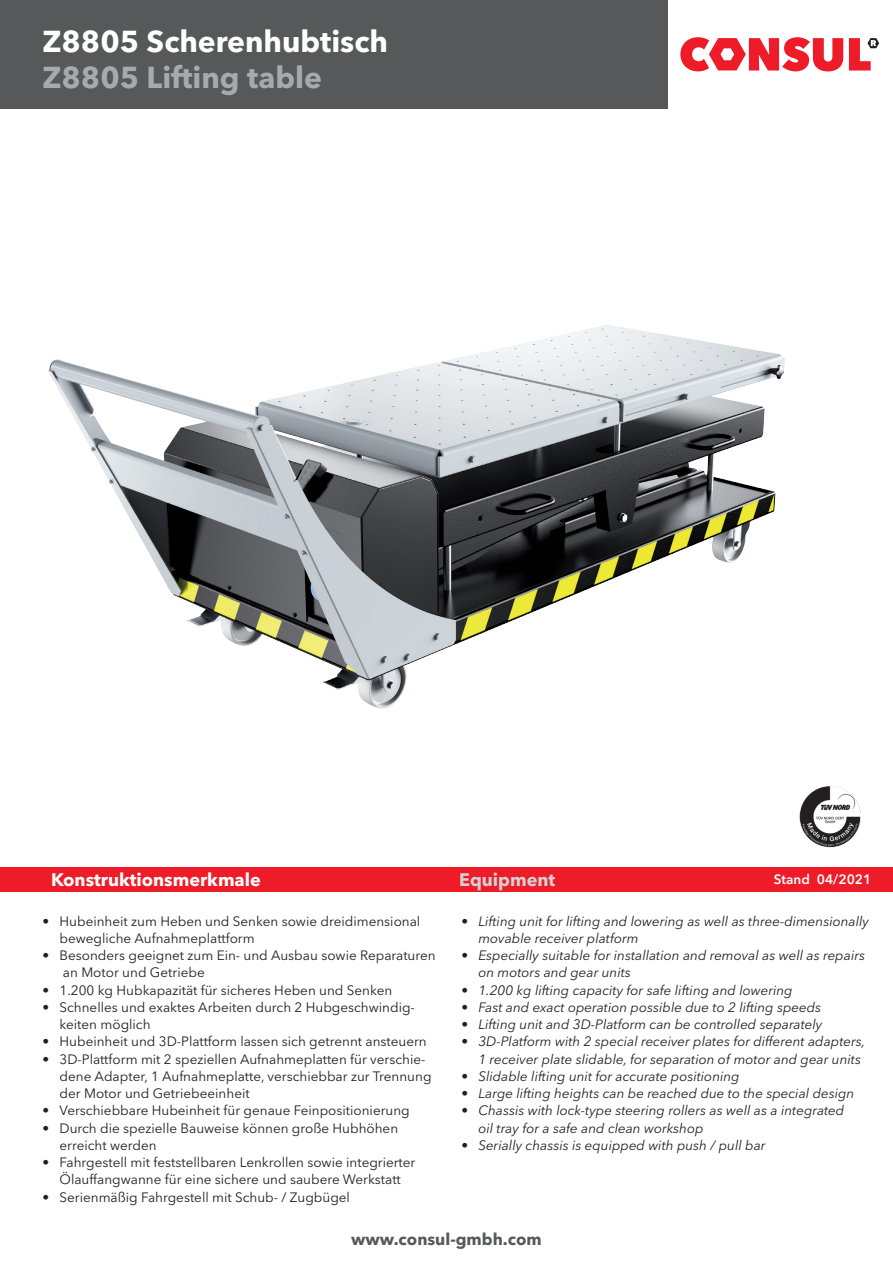
<style>
.page{position:relative;width:893px;height:1263px;background:#fff}
.page>*{position:absolute;margin:0;border:0;box-sizing:border-box;transform-origin:0 0}
.t1{font:700 30px "Avenir Next LT Pro";color:#fff}
.t2{font:700 30px "Avenir Next LT Pro";color:#a8a9ad}
.t3{font:700 18px "Avenir Next LT Pro";color:#fff}
.t4{font:700 18px "Avenir Next LT Pro";color:#d1d2d4}
.t5{font:700 16.5px "Avenir Next LT Pro";color:#57585a}
.t6{font:13.5px/17.2px "Avenir Next LT Pro";color:#231f20}
.t7{font:italic 13.5px/17.2px "Avenir Next LT Pro";color:#231f20}
.t8{font:600 13.5px "Avenir Next LT Pro";color:#fff}
</style>
<div class="page">
<div style="left:0;top:0;width:668px;height:108px;background:#57585a"></div>
<svg style="left:680px;top:37px;width:199px;height:34px"></svg>
<div style="left:0;top:868px;width:893px;height:24px;background:#ee1c28"></div>
<img style="left:799px;top:786px;width:62px;height:61px;border-radius:31px">
<img style="left:48px;top:325px;width:737px;height:384px">
<h1 class="t1" style="left:43px;top:24px;width:347px">Z8805 Scherenhubtisch</h1>
<h1 class="t2" style="left:43px;top:60px;width:281px">Z8805 Lifting table</h1>
<h2 class="t3" style="left:51px;top:868px;width:211px">Konstruktionsmerkmale</h2>
<h2 class="t4" style="left:459px;top:868px;width:98px">Equipment</h2>
<p class="t8" style="left:774px;top:871px;width:99px">Stand 04/2021</p>
<p class="t6" style="left:60px;top:912px;width:362px;text-indent:-17px">• Hubeinheit zum Heben und Senken sowie dreidimensional bewegliche Aufnahmeplattform</p>
<p class="t6" style="left:63px;top:947px;width:374px;text-indent:-20px">• Besonders geeignet zum Ein- und Ausbau sowie Reparaturen an Motor und Getriebe</p>
<p class="t6" style="left:43px;top:981px;width:351px">• 1.200 kg Hubkapazität für sicheres Heben und Senken</p>
<p class="t6" style="left:60px;top:998px;width:357px;text-indent:-17px">• Schnelles und exaktes Arbeiten durch 2 Hubgeschwindig&shy;keiten möglich</p>
<p class="t6" style="left:43px;top:1033px;width:386px">• Hubeinheit und 3D-Plattform lassen sich getrennt ansteuern</p>
<p class="t6" style="left:60px;top:1050px;width:373px;text-indent:-17px">• 3D-Plattform mit 2 speziellen Aufnahmeplatten für verschie&shy;dene Adapter, 1 Aufnahmeplatte, verschiebbar zur Trennung der Motor und Getriebeeinheit</p>
<p class="t6" style="left:43px;top:1102px;width:369px">• Verschiebbare Hubeinheit für genaue Feinpositionierung</p>
<p class="t6" style="left:60px;top:1119px;width:340px;text-indent:-17px">• Durch die spezielle Bauweise können große Hubhöhen erreicht werden</p>
<p class="t6" style="left:43px;top:1154px;width:374px;text-align:center">• Fahrgestell mit feststellbaren Lenkrollen sowie integrierter<br>Ölauffangwanne für eine sichere und saubere Werkstatt</p>
<p class="t6" style="left:43px;top:1188px;width:309px">• Serienmäßig Fahrgestell mit Schub- / Zugbügel</p>
<p class="t7" style="left:478px;top:912px;width:392px;text-indent:-17px">• Lifting unit for lifting and lowering as well as three-dimensionally movable receiver platform</p>
<p class="t7" style="left:478px;top:947px;width:388px;text-indent:-17px">• Especially suitable for installation and removal as well as repairs on motors and gear units</p>
<p class="t7" style="left:461px;top:981px;width:333px">• 1.200 kg lifting capacity for safe lifting and lowering</p>
<p class="t7" style="left:461px;top:998px;width:361px">• Fast and exact operation possible due to 2 lifting speeds</p>
<p class="t7" style="left:461px;top:1016px;width:362px">• Lifting unit and 3D-Platform can be controlled separately</p>
<p class="t7" style="left:478px;top:1033px;width:388px;text-indent:-17px">• 3D-Platform with 2 special receiver plates for different adapters,<br>1 receiver plate slidable, for separation of motor and gear units</p>
<p class="t7" style="left:461px;top:1067px;width:280px">• Slidable lifting unit for accurate positioning</p>
<p class="t7" style="left:461px;top:1085px;width:394px">• Large lifting heights can be reached due to the special design</p>
<p class="t7" style="left:478px;top:1102px;width:367px;text-indent:-17px">• Chassis with lock-type steering rollers as well as a integrated oil tray for a safe and clean workshop</p>
<p class="t7" style="left:461px;top:1136px;width:306px">• Serially chassis is equipped with push / pull bar</p>
<p class="t5" style="left:351px;top:1229px;width:192px">www.consul-gmbh.com</p>
</div>
